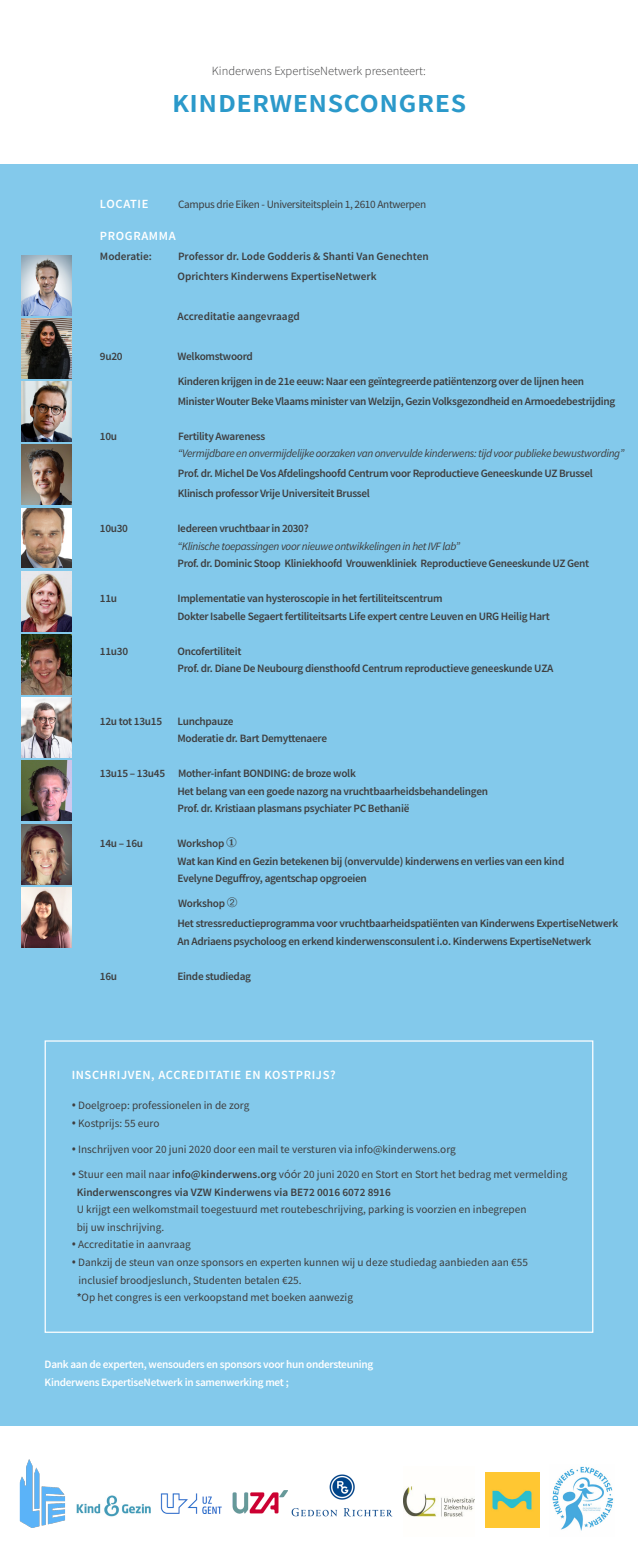
<style>
.page{position:relative;width:638px;height:1566px;background:#fff}
.page>*{position:absolute;margin:0;border:0;box-sizing:border-box;transform-origin:0 0}
.t1{font:600 32.5px "Source Sans Pro";color:#2b99ca}
.t2{font:600 12.5px "Source Sans Pro";letter-spacing:.05em;color:#fff}
.t3{font:300 12.5px "Source Sans Pro";color:#3e3e3f}
.t4{font:600 11.25px/17.5px "Source Sans Pro";letter-spacing:-.025em;color:#3e3e3f}
.t5{font:11.25px "Source Sans Pro";color:#3e3e3f}
.t6{font:600 11.25px/17.5px "Source Sans Pro";color:#3e3e3f}
.t7{font:italic 11.25px "Source Sans Pro";letter-spacing:-.03em;color:#3e3e3f}
.t8{font:600 11.25px "Source Sans Pro";letter-spacing:-.025em;color:#fff}
.t9{font:11.25px "Source Sans Pro";letter-spacing:-.03em;color:#3e3e3f}
.s1{font-family:"Open Sans";font-weight:600}
.s2{font-family:"Open Sans"}
.s3{font-weight:400}
.s4{font-weight:600}
</style>
<div class="page">
<div style="left:0;top:164px;width:638px;height:1262px;background:#83c9eb"></div>
<img style="left:552px;top:1466px;width:62px;height:65px">
<img style="left:22px;top:255px;width:50px;height:60px">
<img style="left:22px;top:508px;width:50px;height:60px">
<img style="left:22px;top:698px;width:50px;height:59px">
<img style="left:22px;top:381px;width:50px;height:60px">
<img style="left:22px;top:445px;width:50px;height:60px">
<img style="left:22px;top:634px;width:50px;height:60px">
<img style="left:22px;top:318px;width:50px;height:60px">
<img style="left:485px;top:1472px;width:54px;height:55px">
<img style="left:160px;top:1493px;width:62px;height:21px">
<img style="left:232px;top:1490px;width:56px;height:24px">
<img style="left:19px;top:1459px;width:47px;height:68px">
<img style="left:76px;top:1495px;width:75px;height:22px">
<img style="left:291px;top:1474px;width:102px;height:43px">
<img style="left:22px;top:571px;width:50px;height:60px">
<img style="left:22px;top:761px;width:50px;height:60px">
<div style="left:45px;top:1040px;width:548px;height:292px;border:1px solid #fff"></div>
<img style="left:404px;top:1486px;width:70px;height:31px">
<img style="left:22px;top:887px;width:50px;height:60px">
<img style="left:22px;top:824px;width:50px;height:60px">
<p class="t3" style="left:212px;top:63px;width:216px">Kinderwens ExpertiseNetwerk presenteert:</p>
<p class="t1" style="left:172px;top:80px;width:296px">kinderwenscongres</p>
<p class="t2" style="left:100px;top:195px;width:50px">LOCATIE</p>
<p class="t9" style="left:178px;top:197px;width:250px">Campus drie Eiken - Universiteitsplein 1, 2610 Antwerpen</p>
<p class="t2" style="left:100px;top:227px;width:77px">PROGRAMMA</p>
<p class="t4" style="left:100px;top:247px;width:53px">Moderatie:</p>
<p class="t6" style="left:178px;top:247px;width:252px">Professor dr. Lode Godderis &amp; Shanti Van Genechten</p>
<p class="t6" style="left:177px;top:267px;width:201px">Oprichters Kinderwens ExpertiseNetwerk</p>
<p class="t6" style="left:177px;top:307px;width:124px">Accreditatie aangevraagd</p>
<p class="t4" style="left:100px;top:347px;width:24px">9u20</p>
<p class="t4" style="left:177px;top:347px;width:77px">Welkomstwoord</p>
<p class="t4" style="left:178px;top:372px;width:407px">Kinderen krijgen in de 21e eeuw: Naar een geïntegreerde patiëntenzorg over de lijnen heen</p>
<p class="t4" style="left:178px;top:392px;width:439px">Minister Wouter Beke Vlaams minister van Welzijn, Gezin Volksgezondheid en Armoedebestrijding</p>
<p class="t4" style="left:100px;top:427px;width:19px">10u</p>
<p class="t4" style="left:178px;top:427px;width:89px">Fertility Awareness</p>
<p class="t7" style="left:178px;top:446px;width:448px">“Vermijdbare en onvermijdelijke oorzaken van onvervulde kinderwens: tijd voor publieke bewustwording”</p>
<p class="t4" style="left:178px;top:464px;width:416px">Prof. dr. Michel De Vos Afdelingshoofd Centrum voor Reproductieve Geneeskunde UZ Brussel</p>
<p class="t4" style="left:178px;top:484px;width:193px">Klinisch professor Vrije Universiteit Brussel</p>
<p class="t4" style="left:100px;top:519px;width:29px">10u30</p>
<p class="t4" style="left:177px;top:519px;width:133px">Iedereen vruchtbaar in 2030?</p>
<p class="t7" style="left:177px;top:539px;width:284px">“Klinische toepassingen voor nieuwe ontwikkelingen in het IVF lab”</p>
<p class="t4" style="left:177px;top:554px;width:413px">Prof. dr. Dominic Stoop Kliniekhoofd Vrouwenkliniek Reproductieve Geneeskunde UZ Gent</p>
<p class="t4" style="left:100px;top:589px;width:19px">11u</p>
<p class="t4" style="left:177px;top:589px;width:267px">Implementatie van hysteroscopie in het fertiliteitscentrum</p>
<p class="t4" style="left:177px;top:607px;width:374px">Dokter Isabelle Segaert fertiliteitsarts Life expert centre Leuven en URG Heilig Hart</p>
<p class="t4" style="left:100px;top:642px;width:30px">11u30</p>
<p class="t4" style="left:177px;top:642px;width:65px">Oncofertiliteit</p>
<p class="t4" style="left:177px;top:659px;width:377px">Prof. dr. Diane De Neubourg diensthoofd Centrum reproductieve geneeskunde UZA</p>
<p class="t4" style="left:100px;top:712px;width:64px">12u tot 13u15</p>
<p class="t4" style="left:177px;top:712px;width:57px">Lunchpauze</p>
<p class="t4" style="left:177px;top:729px;width:151px">Moderatie dr. Bart Demyttenaere</p>
<p class="t4" style="left:100px;top:764px;width:257px">13u15 – 13u45 Mother-infant BONDING: de broze wolk</p>
<p class="t4" style="left:177px;top:782px;width:312px">Het belang van een goede nazorg na vruchtbaarheidsbehandelingen</p>
<p class="t4" style="left:177px;top:799px;width:233px">Prof. dr. Kristiaan plasmans psychiater PC Bethanië</p>
<p class="t4" style="left:100px;top:834px;width:45px">14u – 16u</p>
<p class="t4" style="left:177px;top:834px;width:61px">Workshop ①</p>
<p class="t4" style="left:177px;top:852px;width:388px">Wat kan Kind en Gezin betekenen bij (onvervulde) kinderwens en verlies van een kind<br>Evelyne Deguffroy, agentschap opgroeien</p>
<p class="t4" style="left:178px;top:894px;width:61px">Workshop ➁</p>
<p class="t4" style="left:177px;top:914px;width:442px">Het stressreductieprogramma voor vruchtbaarheidspatiënten van Kinderwens ExpertiseNetwerk</p>
<p class="t4" style="left:177px;top:932px;width:415px">An Adriaens psycholoog en erkend kinderwensconsulent i.o. Kinderwens ExpertiseNetwerk</p>
<p class="t4" style="left:100px;top:967px;width:19px">16u</p>
<p class="t4" style="left:177px;top:967px;width:75px">Einde studiedag</p>
<p class="t2" style="left:72px;top:1066px;width:265px">INSCHRIJVEN, ACCREDITATIE EN KOSTPRIJS?</p>
<p class="t5" style="left:72px;top:1098px;width:179px"><span class="s1">•</span> Doelgroep: professionelen in de zorg</p>
<p class="t5" style="left:72px;top:1116px;width:89px"><span class="s1">•</span> Kostprijs: 55 euro</p>
<p class="t5" style="left:72px;top:1141px;width:386px"><span class="s1">•</span> Inschrijven voor 20 juni 2020 door een mail te versturen via info@kinderwens.org</p>
<p class="t6" style="left:77px;top:1166px;width:492px;text-indent:-5px"><span class="s2">•</span> <span class="s3">Stuur een mail naar i</span>nfo@kinderwens.org <span class="s3">vÓÓr 20 juni 2020 en Stort en Stort het bedrag met vermelding<br></span>Kinderwenscongres via VZW Kinderwens via BE72 0016 6072 8916</p>
<p class="t5" style="left:77px;top:1202px;width:451px">U krijgt een welkomstmail toegestuurd met routebeschrijving, parking is voorzien en inbegrepen</p>
<p class="t5" style="left:77px;top:1220px;width:89px">bij uw inschrijving.</p>
<p class="t5" style="left:72px;top:1237px;width:121px"><span class="s1">•</span> Accreditatie in aanvraag</p>
<p class="t5" style="left:72px;top:1255px;width:458px"><span class="s1">•</span> Dankzij de steun van onze sponsors en experten kunnen wij u deze studiedag aanbieden aan €55</p>
<p class="t5" style="left:78px;top:1272px;width:225px">inclusief broodjeslunch, Studenten betalen €25.</p>
<p class="t5" style="left:77px;top:1290px;width:278px"><span class="s4">*</span>Op het congres is een verkoopstand met boeken aanwezig</p>
<p class="t8" style="left:45px;top:1357px;width:330px">Dank aan de experten, wensouders en sponsors voor hun ondersteuning</p>
<p class="t8" style="left:45px;top:1374px;width:246px">Kinderwens ExpertiseNetwerk in samenwerking met ;</p>
</div>
